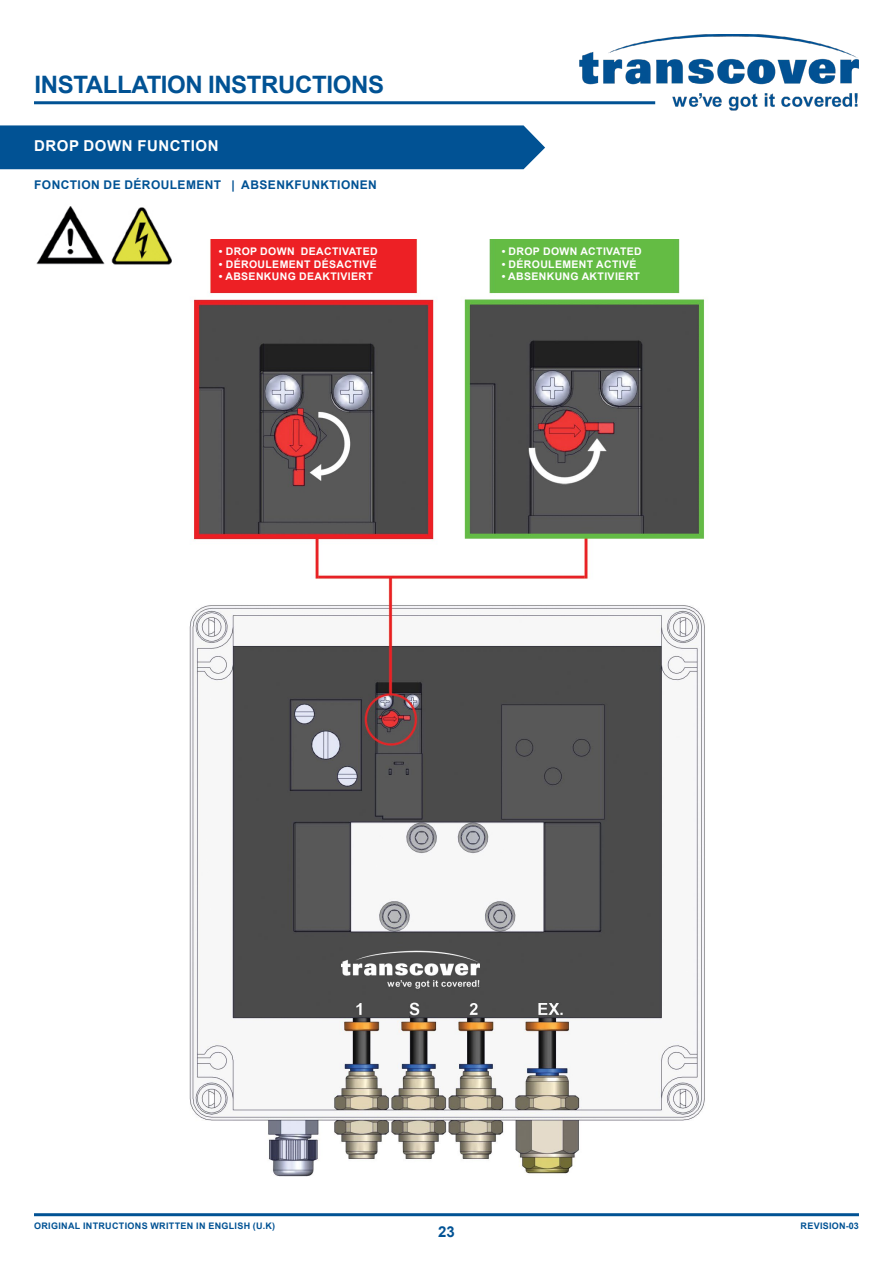
<style>
.page{position:relative;width:893px;height:1263px;background:#fff}
.page>*{position:absolute;margin:0;border:0;box-sizing:border-box;transform-origin:0 0}
.t1{font:700 24px "Arial";letter-spacing:-.015em;color:#015294}
.t2{font:700 15px "Arial";letter-spacing:.035em;color:#fff}
.t3{font:700 15px "Arial";color:#015294}
.t4{font:700 12px "Arial";letter-spacing:.035em;color:#015294}
.t5{font:700 10.5px "Arial";letter-spacing:.035em;color:#fff}
.t6{font:700 9px "Arial";letter-spacing:.035em;color:#015294}
</style>
<div class="page">
<img style="left:578px;top:34px;width:281px;height:77px">
<hr style="left:34px;top:101px;width:621px;height:3px;background:#015294">
<hr style="left:34px;top:1213px;width:825px;height:3px;background:#015294">
<div style="left:0;top:125px;width:545px;height:44px;background:#015294"></div>
<img style="left:189px;top:239px;width:516px;height:938px">
<img style="left:36px;top:206px;width:136px;height:59px">
<h1 class="t1" style="left:34px;top:67px;width:351px">INSTALLATION INSTRUCTIONS</h1>
<p class="t2" style="left:34px;top:136px;width:186px">DROP DOWN FUNCTION</p>
<p class="t4" style="left:34px;top:176px;width:344px">FONCTION DE DÉROULEMENT | ABSENKFUNKTIONEN</p>
<p class="t5" style="left:219px;top:244px;width:160px">• DROP DOWN DEACTIVATED</p>
<p class="t5" style="left:219px;top:257px;width:159px">• DÉROULEMENT DÉSACTIVÉ</p>
<p class="t5" style="left:219px;top:269px;width:155px">• ABSENKUNG DEAKTIVIERT</p>
<p class="t5" style="left:502px;top:244px;width:142px">• DROP DOWN ACTIVATED</p>
<p class="t5" style="left:502px;top:257px;width:136px">• DÉROULEMENT ACTIVÉ</p>
<p class="t5" style="left:502px;top:269px;width:140px">• ABSENKUNG AKTIVIERT</p>
<p class="t6" style="left:34px;top:1220px;width:242px">ORIGINAL INTRUCTIONS WRITTEN IN ENGLISH (U.K)</p>
<p class="t6" style="left:801px;top:1219px;width:60px">REVISION-03</p>
<h2 class="t3" style="left:438px;top:1221px;width:18px">23</h2>
</div>
